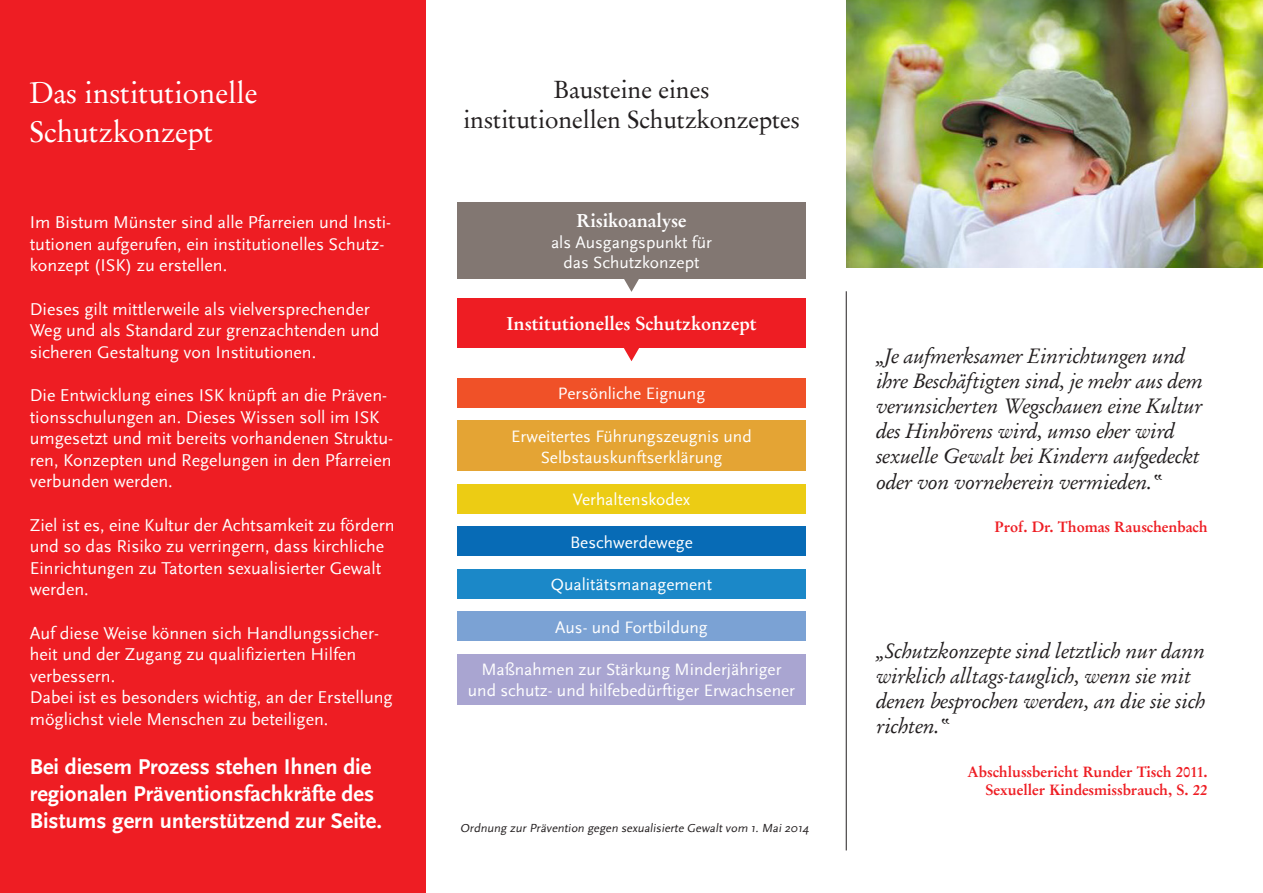
<style>
.page{position:relative;width:1263px;height:893px;background:#fff}
.page>*{position:absolute;margin:0;border:0;box-sizing:border-box;transform-origin:0 0}
.t1{font:30px "Garamond No 8";color:#fff}
.t2{font:24.9px "Garamond No 8";color:#231f20}
.t3{font:700 22.5px/27px "Scala Sans";color:#fff}
.t4{font:italic 21px/25.2px "Garamond No 8";color:#231f20}
.t5{font:500 18.75px "Garamond No 8";color:#fff}
.t6{font:18px/21.6px "Scala Sans";color:#fff}
.t7{font:17.4px/20.9px "Scala Sans";color:#fff;text-align:center}
.t8{font:500 15px/18px "Garamond No 8";color:#ee1d23;text-align:right}
.t9{font:12.3px "Scala Sans";color:#231f20}
</style>
<div class="page">
<img style="left:847px;top:0;width:416px;height:268px">
<div style="left:0;top:0;width:425px;height:893px;background:#ee1d23"></div>
<hr style="left:846px;top:291px;width:1px;height:559px;background:#231f20">
<div style="left:457px;top:203px;width:349px;height:76px;background:#827772"></div>
<div style="left:457px;top:299px;width:349px;height:49px;background:#ee1d23"></div>
<div style="left:457px;top:378px;width:349px;height:30px;background:#f05128"></div>
<div style="left:457px;top:420px;width:349px;height:51px;background:#e4a434"></div>
<div style="left:457px;top:484px;width:349px;height:30px;background:#eccc14"></div>
<div style="left:457px;top:526px;width:349px;height:30px;background:#076bb6"></div>
<div style="left:457px;top:569px;width:349px;height:30px;background:#1b88c8"></div>
<div style="left:457px;top:611px;width:349px;height:30px;background:#7ba2d4"></div>
<div style="left:457px;top:654px;width:349px;height:50px;background:#a9a5d1"></div>
<svg style="left:624px;top:279px;width:15px;height:13px"></svg>
<svg style="left:624px;top:348px;width:15px;height:13px"></svg>
<p class="t1" style="left:30px;top:73px;width:229px">Das institutionelle</p>
<p class="t1" style="left:30px;top:112px;width:185px">Schutzkonzept</p>
<p class="t6" style="left:30px;top:212px;width:363px">Im Bistum Münster sind alle Pfarreien und Insti&shy;tutionen aufgerufen, ein institutionelles Schutz&shy;konzept (ISK) zu erstellen.</p>
<p class="t6" style="left:30px;top:298px;width:351px">Dieses gilt mittlerweile als vielversprechender<br>Weg und als Standard zur grenzachtenden und sicheren Gestaltung von Institutionen.</p>
<p class="t6" style="left:30px;top:385px;width:365px">Die Entwicklung eines ISK knüpft an die Präven&shy;tionsschulungen an. Dieses Wissen soll im ISK umgesetzt und mit bereits vorhandenen Struktu&shy;ren, Konzepten und Regelungen in den Pfarreien verbunden werden.</p>
<p class="t6" style="left:30px;top:514px;width:366px">Ziel ist es, eine Kultur der Achtsamkeit zu fördern und so das Risiko zu verringern, dass kirchliche Einrichtungen zu Tatorten sexualisierter Gewalt werden.</p>
<p class="t6" style="left:30px;top:622px;width:351px">Auf diese Weise können sich Handlungssicher&shy;heit und der Zugang zu qualifizierten Hilfen verbessern.</p>
<p class="t6" style="left:30px;top:687px;width:364px">Dabei ist es besonders wichtig, an der Erstellung möglichst viele Menschen zu beteiligen.</p>
<p class="t3" style="left:30px;top:753px;width:354px">Bei diesem Prozess stehen Ihnen die regionalen Präventionsfachkräfte des<br>Bistums gern unterstützend zur Seite.</p>
<p class="t2" style="left:554px;top:73px;width:157px">Bausteine eines</p>
<p class="t2" style="left:463px;top:103px;width:338px">institutionellen Schutzkonzeptes</p>
<p class="t5" style="left:576px;top:208px;width:111px">Risikoanalyse</p>
<p class="t7" style="left:551px;top:232px;width:162px">als Ausgangspunkt für das Schutzkonzept</p>
<p class="t5" style="left:506px;top:312px;width:252px">Institutionelles Schutzkonzept</p>
<p class="t7" style="left:558px;top:384px;width:149px">Persönliche Eignung</p>
<p class="t7" style="left:511px;top:426px;width:242px">Erweitertes Führungszeugnis und</p>
<p class="t7" style="left:541px;top:447px;width:183px">Selbstauskunftserklärung</p>
<p class="t7" style="left:573px;top:489px;width:119px">Verhaltenskodex</p>
<p class="t7" style="left:570px;top:532px;width:124px">Beschwerdewege</p>
<p class="t7" style="left:551px;top:574px;width:163px">Qualitätsmanagement</p>
<p class="t7" style="left:555px;top:617px;width:154px">Aus- und Fortbildung</p>
<p class="t7" style="left:481px;top:659px;width:302px">Maßnahmen zur Stärkung Minderjähriger</p>
<p class="t7" style="left:468px;top:680px;width:329px">und schutz- und hilfebedürftiger Erwachsener</p>
<p class="t9" style="left:460px;top:821px;width:352px">Ordnung zur Prävention gegen sexualisierte Gewalt vom 1. Mai 2014</p>
<p class="t4" style="left:876px;top:343px;width:328px">„Je aufmerksamer Einrichtungen und ihre Beschäftigten sind, je mehr aus dem verunsicherten Wegschauen eine Kultur des Hinhörens wird, umso eher wird sexuelle Gewalt bei Kindern aufgedeckt oder von vorneherein vermieden.“</p>
<p class="t8" style="left:994px;top:517px;width:215px">Prof. Dr. Thomas Rauschenbach</p>
<p class="t4" style="left:876px;top:638px;width:331px">„Schutzkonzepte sind letztlich nur dann wirklich alltags-tauglich, wenn sie mit denen besprochen werden, an die sie sich richten.“</p>
<p class="t8" style="left:968px;top:762px;width:242px">Abschlussbericht Runder Tisch 2011.<br>Sexueller Kindesmissbrauch, S. 22</p>
</div>
